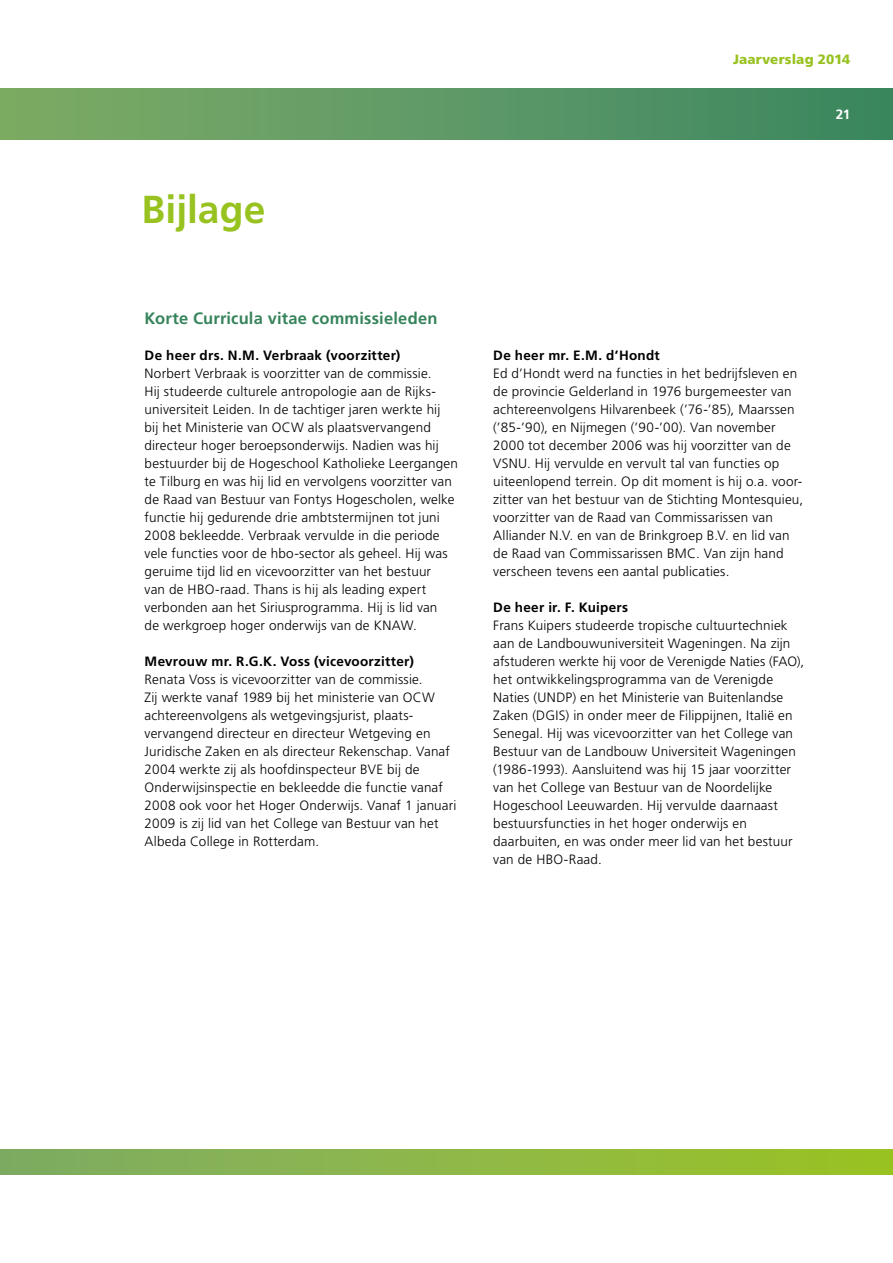
<style>
.page{position:relative;width:893px;height:1263px;background:#fff}
.page>*{position:absolute;margin:0;border:0;box-sizing:border-box;transform-origin:0 0}
.t1{font:700 39px "Frutiger LT Std";color:#98c21f}
.t2{font:700 16.5px "Frutiger LT Std";letter-spacing:.01em;color:#36845b}
.t3{font:300 13.5px/18px "Frutiger LT Std";letter-spacing:.01em;color:#000}
.t4{font:700 13.5px "Frutiger LT Std";letter-spacing:.02em;color:#000}
.t5{font:900 13.5px "Frutiger LT Std";letter-spacing:.005em;color:#98c21f}
.t6{font:700 13.5px "Frutiger LT Std";color:#fff}
</style>
<div class="page">
<div style="left:0;top:89px;width:893px;height:50px;background:linear-gradient(to right,#7fac66,#3b8662)"></div>
<div style="left:0;top:1149px;width:893px;height:25px;background:linear-gradient(to right,#7fac66,#9bc325)"></div>
<h1 class="t1" style="left:141px;top:186px;width:126px">Bijlage</h1>
<p class="t2" style="left:145px;top:309px;width:294px">Korte Curricula vitae commissieleden</p>
<p class="t4" style="left:145px;top:347px;width:257px">De heer drs. N.M. Verbraak (voorzitter)</p>
<p class="t3" style="left:145px;top:365px;width:315px">Norbert Verbraak is voorzitter van de commissie.<br>Hij studeerde culturele antropologie aan de Rijks&shy;universiteit Leiden. In de tachtiger jaren werkte hij<br>bij het Ministerie van OCW als plaatsvervangend directeur hoger beroepsonderwijs. Nadien was hij bestuurder bij de Hogeschool Katholieke Leergangen te Tilburg en was hij lid en vervolgens voorzitter van de Raad van Bestuur van Fontys Hogescholen, welke functie hij gedurende drie ambtstermijnen tot juni 2008 bekleedde. Verbraak vervulde in die periode vele functies voor de hbo-sector als geheel. Hij was geruime tijd lid en vicevoorzitter van het bestuur<br>van de HBO-raad. Thans is hij als leading expert verbonden aan het Siriusprogramma. Hij is lid van<br>de werkgroep hoger onderwijs van de KNAW.</p>
<p class="t4" style="left:145px;top:653px;width:271px">Mevrouw mr. R.G.K. Voss (vicevoorzitter)</p>
<p class="t3" style="left:145px;top:670px;width:313px">Renata Voss is vicevoorzitter van de commissie.<br>Zij werkte vanaf 1989 bij het ministerie van OCW achtereenvolgens als wetgevingsjurist, plaats&shy;vervangend directeur en directeur Wetgeving en Juridische Zaken en als directeur Rekenschap. Vanaf 2004 werkte zij als hoofdinspecteur BVE bij de Onderwijsinspectie en bekleedde die functie vanaf 2008 ook voor het Hoger Onderwijs. Vanaf 1 januari 2009 is zij lid van het College van Bestuur van het Albeda College in Rotterdam.</p>
<p class="t5" style="left:733px;top:51px;width:119px">Jaarverslag 2014</p>
<p class="t6" style="left:836px;top:106px;width:16px">21</p>
<p class="t4" style="left:493px;top:347px;width:168px">De heer mr. E.M. d’Hondt</p>
<p class="t3" style="left:493px;top:365px;width:311px">Ed d’Hondt werd na functies in het bedrijfsleven en de provincie Gelderland in 1976 burgemeester van achtereenvolgens Hilvarenbeek (’76-’85), Maarssen (’85-’90), en Nijmegen (’90-’00). Van november 2000 tot december 2006 was hij voorzitter van de VSNU. Hij vervulde en vervult tal van functies op uiteenlopend terrein. Op dit moment is hij o.a. voor&shy;zitter van het bestuur van de Stichting Montesquieu, voorzitter van de Raad van Commissarissen van Alliander N.V. en van de Brinkgroep B.V. en lid van de Raad van Commissarissen BMC. Van zijn hand verscheen tevens een aantal publicaties.</p>
<p class="t4" style="left:493px;top:599px;width:136px">De heer ir. F. Kuipers</p>
<p class="t3" style="left:493px;top:616px;width:312px">Frans Kuipers studeerde tropische cultuurtechniek aan de Landbouwuniversiteit Wageningen. Na zijn afstuderen werkte hij voor de Verenigde Naties (FAO), het ontwikkelingsprogramma van de Verenigde Naties (UNDP) en het Ministerie van Buitenlandse Zaken (DGIS) in onder meer de Filippijnen, Italië en Senegal. Hij was vicevoorzitter van het College van Bestuur van de Landbouw Universiteit Wageningen (1986-1993). Aansluitend was hij 15 jaar voorzitter van het College van Bestuur van de Noordelijke Hogeschool Leeuwarden. Hij vervulde daarnaast bestuursfuncties in het hoger onderwijs en daarbuiten, en was onder meer lid van het bestuur van de HBO-Raad.</p>
</div>
